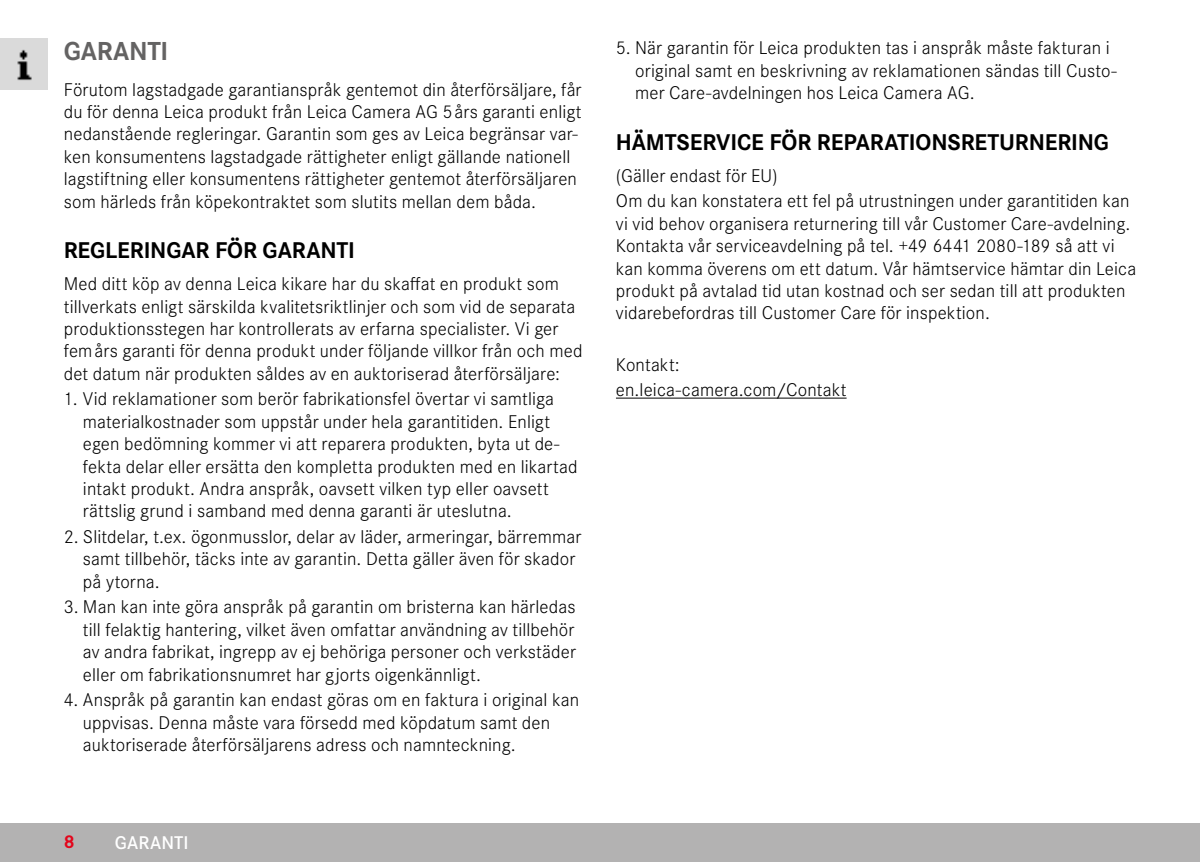
<style>
.page{position:relative;width:1200px;height:862px;background:#fff}
.page>*{position:absolute;margin:0;border:0;box-sizing:border-box;transform-origin:0 0}
.Heading____Chapter{font:700 27px "Corporate S";letter-spacing:-.015em;color:#646363}
.Heading____Heading_0{font:700 23.62px "Corporate S";letter-spacing:-.005em;color:#000}
.Text____Body_Text{font:300 19.12px/22.3px "Corporate S";letter-spacing:.005em;color:#000}
.t1{font:600 19.12px "Corporate S";letter-spacing:.005em;color:#fff}
.t2{font:700 19.12px "Corporate S";color:#e3051b}
</style>
<div class="page">
<div style="left:0;top:823px;width:1199px;height:38px;background:#b3b2b2"></div>
<div style="left:0;top:38px;width:48px;height:51px;background:#dadada"></div>
<img style="left:17px;top:49px;width:15px;height:32px">
<hr style="left:615px;top:397px;width:231px;height:1px;background:#000">
<p class="Heading____Chapter" style="left:64px;top:30px;width:106px">GARANTI</p>
<p class="Text____Body_Text" style="left:64px;top:77px;width:519px">Förutom lagstadgade garantianspråk gentemot din återförsäljare, får du för denna Leica produkt från Leica Camera AG 5års garanti enligt nedanstående regleringar. Garantin som ges av Leica begränsar var&shy;ken konsumentens lagstadgade rättigheter enligt gällande nationell lagstiftning eller konsumentens rättigheter gentemot återförsäljaren som härleds från köpekontraktet som slutits mellan dem båda.</p>
<p class="Heading____Heading_0" style="left:64px;top:231px;width:292px">REGLERINGAR FÖR GARANTI</p>
<p class="Text____Body_Text" style="left:64px;top:271px;width:520px">Med ditt köp av denna Leica kikare har du skaffat en produkt som tillverkats enligt särskilda kvalitetsriktlinjer och som vid de separata produktionsstegen har kontrollerats av erfarna specialister. Vi ger femårs garanti för denna produkt under följande villkor från och med det datum när produkten såldes av en auktoriserad återförsäljare:</p>
<p class="Text____Body_Text" style="left:83px;top:386px;width:496px;text-indent:-19px">1. Vid reklamationer som berör fabrikationsfel övertar vi samtliga materialkostnader som uppstår under hela garantitiden. Enligt egen bedömning kommer vi att reparera produkten, byta ut de&shy;fekta delar eller ersätta den kompletta produkten med en likartad intakt produkt. Andra anspråk, oavsett vilken typ eller oavsett rättslig grund i samband med denna garanti är uteslutna.</p>
<p class="Text____Body_Text" style="left:83px;top:524px;width:499px;text-indent:-19px">2. Slitdelar, t.ex. ögonmusslor, delar av läder, armeringar, bärremmar samt tillbehör, täcks inte av garantin. Detta gäller även för skador på ytorna.</p>
<p class="Text____Body_Text" style="left:83px;top:594px;width:494px;text-align:justify;text-indent:-19px">3. Man kan inte göra anspråk på garantin om bristerna kan härledas till felaktig hantering, vilket även omfattar användning av tillbehör av andra fabrikat, ingrepp av ej behöriga personer och verkstäder eller om fabrikationsnumret har gjorts oigenkännligt.</p>
<p class="Text____Body_Text" style="left:83px;top:687px;width:497px;text-indent:-19px">4. Anspråk på garantin kan endast göras om en faktura i original kan uppvisas. Denna måste vara försedd med köpdatum samt den auktoriserade återförsäljarens adress och namnteckning.</p>
<p class="t2" style="left:64px;top:826px;width:12px">8</p>
<p class="t1" style="left:115px;top:827px;width:75px">GARANTI</p>
<p class="Text____Body_Text" style="left:635px;top:36px;width:483px;text-indent:-19px">5. När garantin för Leica produkten tas i anspråk måste fakturan i original samt en beskrivning av reklamationen sändas till Custo&shy;mer Care-avdelningen hos Leica Camera AG.</p>
<p class="Heading____Heading_0" style="left:615px;top:123px;width:494px">HÄMTSERVICE FÖR REPARATIONSRETURNERING</p>
<p class="Text____Body_Text" style="left:615px;top:163px;width:163px">(Gäller endast för EU)</p>
<p class="Text____Body_Text" style="left:615px;top:189px;width:521px">Om du kan konstatera ett fel på utrustningen under garantitiden kan vi vid behov organisera returnering till vår Customer Care-avdelning.<br>Kontakta vår serviceavdelning på tel. +49 6441 2080-189 så att vi kan komma överens om ett datum. Vår hämtservice hämtar din Leica produkt på avtalad tid utan kostnad och ser sedan till att produkten vidarebefordras till Customer Care för inspektion.</p>
<p class="Text____Body_Text" style="left:615px;top:352px;width:65px">Kontakt:</p>
<p class="Text____Body_Text" style="left:615px;top:377px;width:232px">en.leica-camera.com/Contakt</p>
</div>
